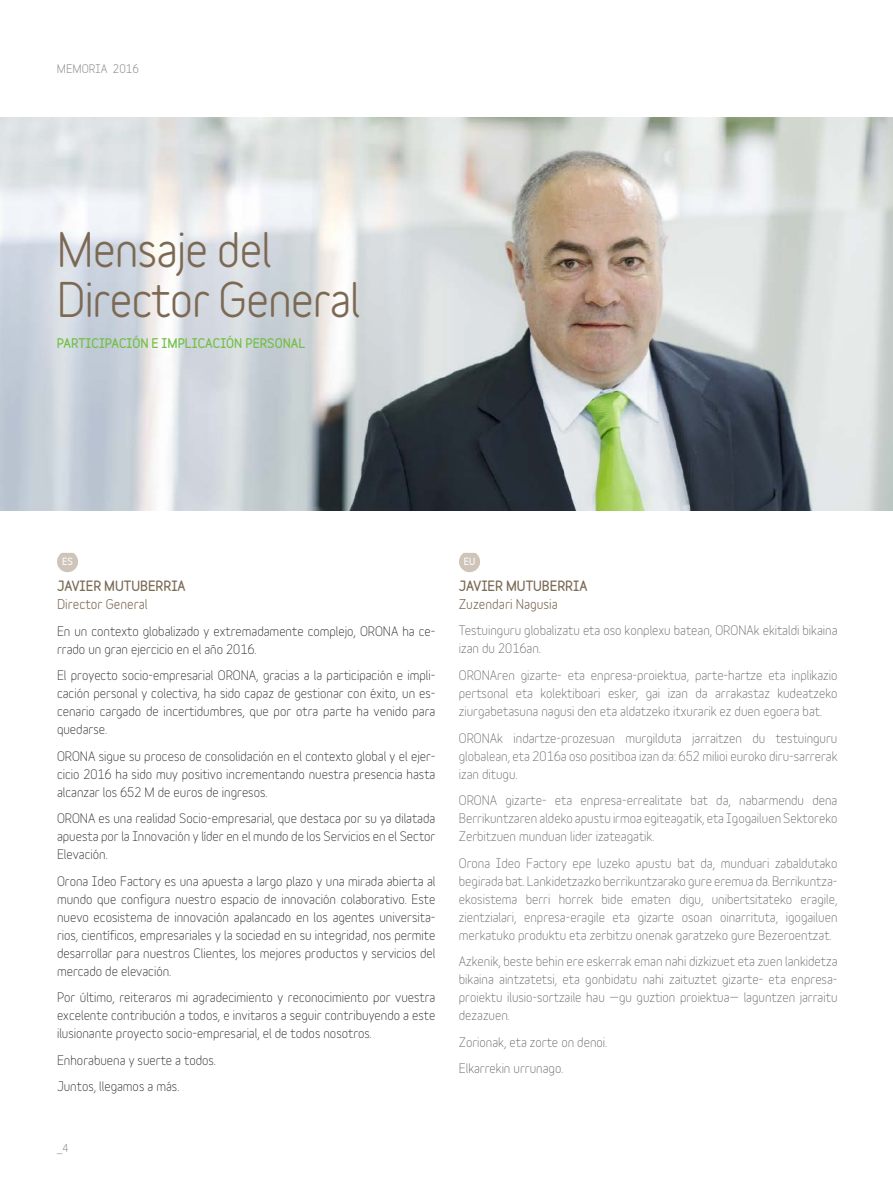
<style>
.page{position:relative;width:893px;height:1178px;background:#fff}
.page>*{position:absolute;margin:0;border:0;box-sizing:border-box;transform-origin:0 0}
.t1{font:700 45px/49.5px "Variable";letter-spacing:-.025em;color:#7c6954}
.t2{font:12.75px/18px "Variable";color:#231f20;text-align:justify}
.t3{font:12.75px/18px "Variable";color:#636366;text-align:justify}
.t4{font:900 12.75px "Variable";color:#7c6954}
.t5{font:700 12.75px "Variable";color:#7c6954}
.t6{font:900 12px "Variable";color:#71bf44}
.t7{font:700 11.25px "Variable";color:#939598}
.t8{font:700 10.5px "Variable";color:#939598}
.t9{font:900 9px "Variable";color:#fff}
</style>
<div class="page">
<img style="left:0;top:118px;width:893px;height:392px">
<svg style="left:57px;top:553px;width:21px;height:19px"></svg>
<svg style="left:459px;top:553px;width:21px;height:19px"></svg>
<p class="t7" style="left:57px;top:59px;width:83px">MEMORIA 2016</p>
<h1 class="t1" style="left:57px;top:220px;width:305px">Mensaje del<br>Director General</h1>
<p class="t6" style="left:57px;top:334px;width:250px">PARTICIPACIÓN E IMPLICACIÓN PERSONAL</p>
<p class="t9" style="left:62px;top:555px;width:12px">ES</p>
<p class="t9" style="left:464px;top:555px;width:13px">EU</p>
<p class="t4" style="left:57px;top:576px;width:130px">JAVIER MUTUBERRIA</p>
<p class="t5" style="left:57px;top:593px;width:92px">Director General</p>
<p class="t2" style="left:57px;top:621px;width:380px">En un contexto globalizado y extremadamente complejo, ORONA ha ce&shy;rrado un gran ejercicio en el año 2016.</p>
<p class="t2" style="left:57px;top:665px;width:380px">El proyecto socio-empresarial ORONA, gracias a la participación e impli&shy;cación personal y colectiva, ha sido capaz de gestionar con éxito, un es&shy;cenario cargado de incertidumbres, que por otra parte ha venido para quedarse.</p>
<p class="t2" style="left:57px;top:746px;width:380px">ORONA sigue su proceso de consolidación en el contexto global y el ejer&shy;cicio 2016 ha sido muy positivo incrementando nuestra presencia hasta alcanzar los 652 M de euros de ingresos.</p>
<p class="t2" style="left:57px;top:808px;width:380px">ORONA es una realidad Socio-empresarial, que destaca por su ya dilatada apuesta por la Innovación y líder en el mundo de los Servicios en el Sector Elevación.</p>
<p class="t2" style="left:57px;top:871px;width:380px">Orona Ideo Factory es una apuesta a largo plazo y una mirada abierta al mundo que configura nuestro espacio de innovación colaborativo. Este nuevo ecosistema de innovación apalancado en los agentes universita&shy;rios, científicos, empresariales y la sociedad en su integridad, nos permite desarrollar para nuestros Clientes, los mejores productos y servicios del mercado de elevación.</p>
<p class="t2" style="left:57px;top:987px;width:380px">Por último, reiteraros mi agradecimiento y reconocimiento por vuestra excelente contribución a todos, e invitaros a seguir contribuyendo a este ilusionante proyecto socio-empresarial, el de todos nosotros.</p>
<p class="t2" style="left:57px;top:1045px;width:160px;line-height:26.5px">Enhorabuena y suerte a todos.<br>Juntos, llegamos a más.</p>
<p class="t8" style="left:57px;top:1139px;width:13px">_4</p>
<p class="t4" style="left:459px;top:576px;width:130px">JAVIER MUTUBERRIA</p>
<p class="t5" style="left:459px;top:593px;width:101px">Zuzendari Nagusia</p>
<p class="t3" style="left:459px;top:620px;width:380px">Testuinguru globalizatu eta oso konplexu batean, ORONAk ekitaldi bikaina izan du 2016an.</p>
<p class="t3" style="left:459px;top:665px;width:380px">ORONAren gizarte- eta enpresa-proiektua, parte-hartze eta inplikazio pertsonal eta kolektiboari esker, gai izan da arrakastaz kudeatzeko ziurgabetasuna nagusi den eta aldatzeko itxurarik ez duen egoera bat.</p>
<p class="t3" style="left:459px;top:727px;width:380px">ORONAk indartze-prozesuan murgilduta jarraitzen du testuinguru globalean, eta 2016a oso positiboa izan da: 652 milioi euroko diru-sarrerak izan ditugu.</p>
<p class="t3" style="left:459px;top:790px;width:380px">ORONA gizarte- eta enpresa-errealitate bat da, nabarmendu dena Berrikuntzaren aldeko apustu irmoa egiteagatik, eta Igogailuen Sektoreko Zerbitzuen munduan lider izateagatik.</p>
<p class="t3" style="left:459px;top:852px;width:380px">Orona Ideo Factory epe luzeko apustu bat da, munduari zabaldutako begirada bat. Lankidetzazko berrikuntzarako gure eremua da. Berrikuntza&shy;ekosistema berri horrek bide ematen digu, unibertsitateko eragile, zientzialari, enpresa-eragile eta gizarte osoan oinarrituta, igogailuen merkatuko produktu eta zerbitzu onenak garatzeko gure Bezeroentzat.</p>
<p class="t3" style="left:459px;top:951px;width:380px">Azkenik, beste behin ere eskerrak eman nahi dizkizuet eta zuen lankidetza bikaina aintzatetsi, eta gonbidatu nahi zaituztet gizarte- eta enpresa&shy;proiektu ilusio-sortzaile hau —gu guztion proiektua— laguntzen jarraitu dezazuen.</p>
<p class="t3" style="left:459px;top:1027px;width:150px;line-height:26.5px">Zorionak, eta zorte on denoi.<br>Elkarrekin urrunago.</p>
</div>
